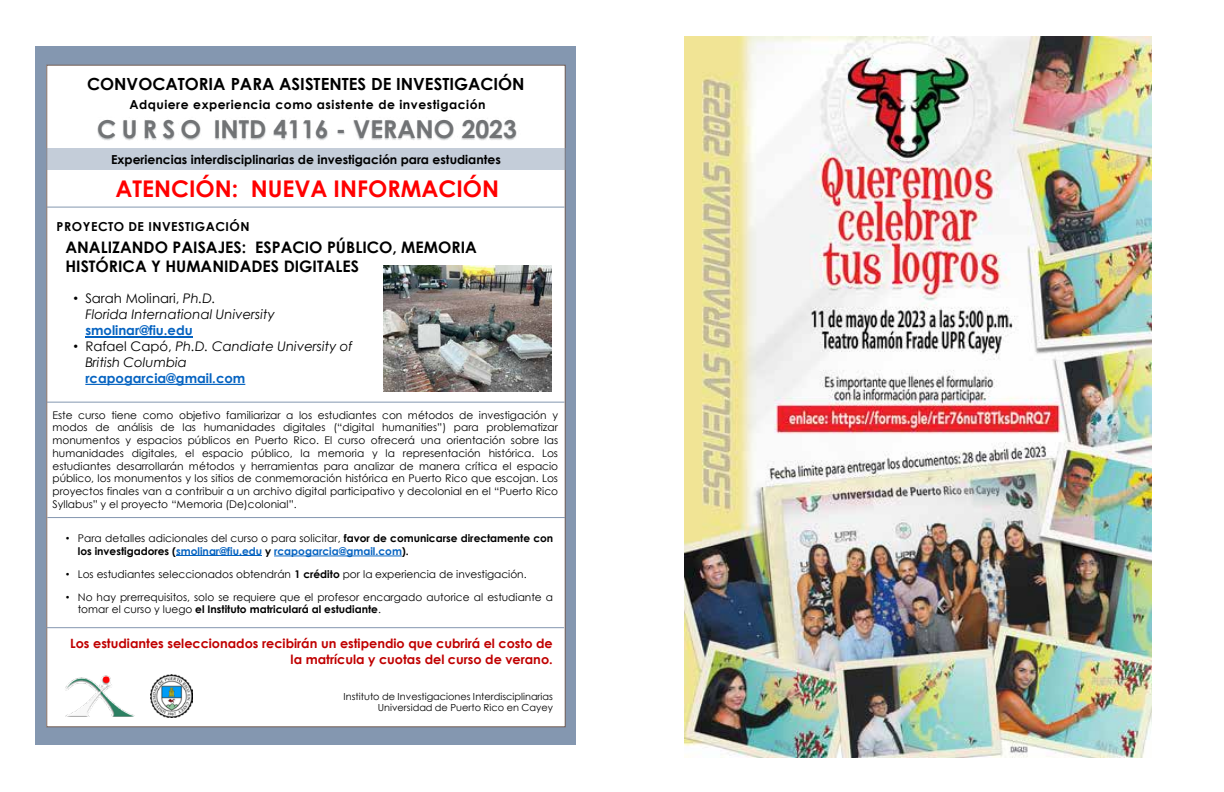
<style>
.page{position:relative;width:1224px;height:792px;background:#fff}
.page>*{position:absolute;margin:0;border:0;box-sizing:border-box;transform-origin:0 0}
.t1{font:700 24.7px "Century Gothic";color:#717375}
.t2{font:700 23px "Century Gothic";color:#f00}
.t3{font:700 16.7px "Century Gothic";color:#000}
.t4{font:700 15.9px/19.1px "Century Gothic";color:#000}
.t5{font:700 13.3px "Century Gothic";color:#0563c1}
.t6{font:italic 13.2px/15.9px "Century Gothic";color:#000}
.t7{font:700 12.8px/15.3px "Century Gothic";color:#c00000;text-align:right}
.t8{font:700 12.4px "Century Gothic";letter-spacing:.04em;color:#000}
.t9{font:700 12.4px "Century Gothic";color:#000}
.t10{font:10.6px/12.7px "Century Gothic";color:#000;text-align:justify}
.t11{font:700 10.6px/12.7px "Century Gothic";color:#000}
.t12{font:9.7px/11.7px "Century Gothic";color:#000;text-align:right}
.s1{font-family:"Arial";font-style:normal}
.s2{font-style:normal}
.s3{font-weight:700;font-style:normal;color:#0563c1}
.s4{font-family:"Arial";font-weight:400}
.s5{font-weight:400}
.s6{color:#0563c1}
.s7{font-family:"Arial"}
.s8{font-weight:700}
</style>
<div class="page">
<div style="left:36px;top:47px;width:540px;height:698px;background:#8497b0"></div>
<div style="left:47px;top:65px;width:518px;height:662px;background:#fff"></div>
<img style="left:383px;top:266px;width:169px;height:126px">
<img style="left:97px;top:120px;width:100px;height:21px">
<img style="left:197px;top:120px;width:60px;height:20px">
<img style="left:257px;top:120px;width:62px;height:20px">
<img style="left:319px;top:120px;width:9px;height:20px">
<img style="left:337px;top:120px;width:180px;height:21px">
<div style="left:36px;top:148px;width:540px;height:22px;background:#c4cdd9"></div>
<img style="left:65px;top:675px;width:70px;height:42px">
<hr style="left:176px;top:555px;width:86px;height:1px;background:#0563c1">
<svg style="left:274px;top:555px;width:128px;height:1px"></svg>
<img style="left:150px;top:675px;width:43px;height:42px">
<hr style="left:47px;top:207px;width:518px;height:1px;background:#8497b0">
<hr style="left:85px;top:336px;width:108px;height:1px;background:#0563c1">
<svg style="left:85px;top:384px;width:160px;height:1px"></svg>
<hr style="left:47px;top:517px;width:518px;height:1px;background:#8497b0">
<hr style="left:47px;top:402px;width:518px;height:1px;background:#8497b0">
<hr style="left:46px;top:627px;width:518px;height:1px;background:#8497b0">
<img style="left:685px;top:36px;width:466px;height:721px">
<p class="t3" style="left:87px;top:72px;width:439px">CONVOCATORIA PARA ASISTENTES DE INVESTIGACIÓN</p>
<p class="t8" style="left:129px;top:95px;width:358px">Adquiere experiencia como asistente de investigación</p>
<p class="t1" style="left:97px;top:110px;width:421px">C U R S O INTD 4116 - VERANO 2023</p>
<p class="t9" style="left:111px;top:150px;width:391px">Experiencias interdisciplinarias de investigación para estudiantes</p>
<p class="t2" style="left:115px;top:171px;width:385px">ATENCIÓN: NUEVA INFORMACIÓN</p>
<p class="t8" style="left:57px;top:217px;width:194px">PROYECTO DE INVESTIGACIÓN</p>
<p class="t4" style="left:65px;top:237px;width:413px">ANALIZANDO PAISAJES: ESPACIO PÚBLICO, MEMORIA<br>HISTÓRICA Y HUMANIDADES DIGITALES</p>
<p class="t6" style="left:85px;top:290px;width:191px;text-indent:-12px"><span class="s1">•</span> <span class="s2">Sarah Molinari,</span> Ph.D.<br>Florida International University <span class="s3">smolinar@fiu.edu</span></p>
<p class="t6" style="left:85px;top:338px;width:269px;text-indent:-12px"><span class="s1">•</span> <span class="s2">Rafael Capó,</span> Ph.D. Candiate University of<br>British Columbia</p>
<p class="t5" style="left:85px;top:368px;width:162px">rcapogarcia@gmail.com</p>
<p class="t10" style="left:52px;top:408px;width:507px">Este curso tiene como objetivo familiarizar a los estudiantes con métodos de investigación y modos de análisis de las humanidades digitales (“digital humanities”) para problematizar monumentos y espacios públicos en Puerto Rico. El curso ofrecerá una orientación sobre las humanidades digitales, el espacio público, la memoria y la representación histórica. Los estudiantes desarrollarán métodos y herramientas para analizar de manera crítica el espacio público, los monumentos y los sitios de conmemoración histórica en Puerto Rico que escojan. Los proyectos finales van a contribuir a un archivo digital participativo y decolonial en el “Puerto Rico Syllabus” y el proyecto “Memoria (De)colonial”.</p>
<p class="t11" style="left:78px;top:531px;width:477px;text-indent:-12px"><span class="s4">•</span> <span class="s5">Para detalles adicionales del curso o para solicitar,</span> favor de comunicarse directamente con los investigadores (<span class="s6">smolinar@fiu.edu</span> y <span class="s6">rcapogarcia@gmail.com</span>).</p>
<p class="t10" style="left:66px;top:568px;width:462px"><span class="s7">•</span> Los estudiantes seleccionados obtendrán <span class="s8">1 crédito</span> por la experiencia de investigación.</p>
<p class="t10" style="left:78px;top:590px;width:477px;text-indent:-12px"><span class="s7">•</span> No hay prerrequisitos, solo se requiere que el profesor encargado autorice al estudiante a tomar el curso y luego <span class="s8">el Instituto matriculará al estudiante</span>.</p>
<p class="t7" style="left:70px;top:635px;width:484px">Los estudiantes seleccionados recibirán un estipendio que cubrirá el costo de la matrícula y cuotas del curso de verano.</p>
<p class="t12" style="left:343px;top:690px;width:211px">Instituto de Investigaciones Interdisciplinarias<br>Universidad de Puerto Rico en Cayey</p>
</div>
